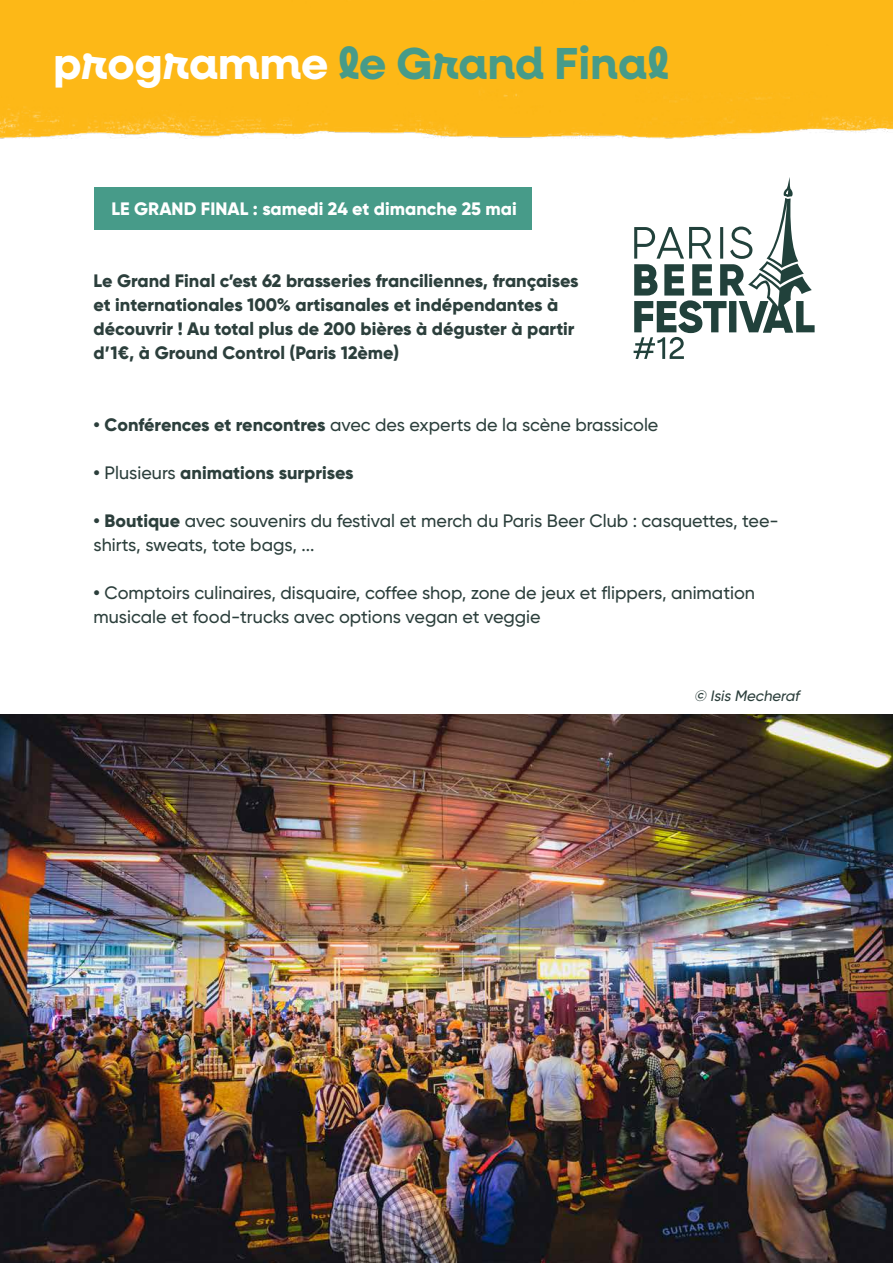
<style>
.page{position:relative;width:893px;height:1263px;background:#fff}
.page>*{position:absolute;margin:0;border:0;box-sizing:border-box;transform-origin:0 0}
.t1{font:700 45px "Neulis Cursive";color:#479b89}
.t2{font:500 18px/24px "Gilroy";color:#2c3f3c}
.t3{font:800 18px/24px "Gilroy";color:#2c3f3c}
.t4{font:800 18px "Gilroy";color:#fff}
.t5{font:italic 500 15px "Gilroy";color:#2c3f3c}
.s1{color:#fff}
.s2{font-weight:700}
.s3{font-weight:800}
.s4{font-weight:500}
</style>
<div class="page">
<div style="left:0;top:0;width:893px;height:139px;background:#fdb817"></div>
<div style="left:94px;top:188px;width:437px;height:42px;background:#479b89"></div>
<img style="left:0;top:714px;width:893px;height:549px">
<svg style="left:634px;top:177px;width:181px;height:182px"></svg>
<h1 class="t1" style="left:53px;top:30px;width:617px"><span class="s1">programme</span> le Grand Final</h1>
<p class="t4" style="left:112px;top:198px;width:407px">LE GRAND FINAL : samedi 24 et dimanche 25 mai</p>
<p class="t3" style="left:94px;top:269px;width:487px">Le Grand Final c’est 62 brasseries franciliennes, françaises et internationales 100% artisanales et indépendantes à découvrir ! Au total plus de 200 bières à déguster à partir d’1€, à Ground Control (Paris 12ème)</p>
<p class="t2" style="left:94px;top:413px;width:566px"><span class="s2">•</span> <span class="s3">Conférences et rencontres</span> avec des experts de la scène brassicole</p>
<p class="t3" style="left:94px;top:461px;width:261px"><span class="s2">•</span> <span class="s4">Plusieurs</span> animations surprises</p>
<p class="t2" style="left:94px;top:509px;width:687px"><span class="s2">•</span> <span class="s3">Boutique</span> avec souvenirs du festival et merch du Paris Beer Club : casquettes, tee&shy;shirts, sweats, tote bags, ...</p>
<p class="t2" style="left:94px;top:581px;width:663px"><span class="s2">•</span> Comptoirs culinaires, disquaire, coffee shop, zone de jeux et flippers, animation musicale et food-trucks avec options vegan et veggie</p>
<p class="t5" style="left:694px;top:686px;width:110px">© Isis Mecheraf</p>
</div>
